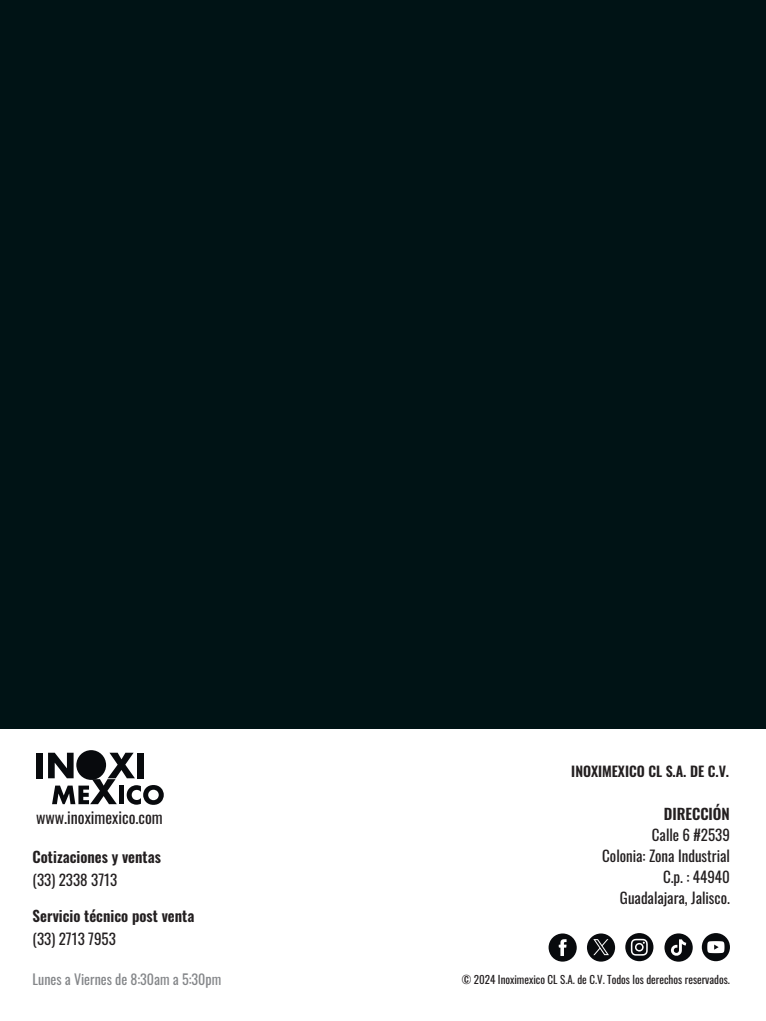
<style>
.page{position:relative;width:766px;height:1021px;background:#fff}
.page>*{position:absolute;margin:0;border:0;box-sizing:border-box;transform-origin:0 0}
.t1{font:16px "Oswald";color:#231f20}
.t2{font:15px/21px "Oswald";color:#231f20;text-align:right}
.t3{font:600 15px "Oswald";color:#231f20}
.t4{font:14px "Oswald";color:#848689}
.t5{font:600 14px "Oswald";color:#231f20}
.t6{font:11px "Oswald";color:#231f20}
</style>
<div class="page">
<div style="left:0;top:0;width:765px;height:729px;background:#001315"></div>
<div style="left:36px;top:752px;width:7px;height:26px;background:#080a0d"></div>
<svg style="left:76px;top:750px;width:30px;height:29px"></svg>
<svg style="left:48px;top:752px;width:116px;height:52px"></svg>
<svg style="left:548px;top:933px;width:28px;height:28px"></svg>
<svg style="left:625px;top:933px;width:28px;height:28px"></svg>
<svg style="left:701px;top:933px;width:28px;height:28px"></svg>
<svg style="left:587px;top:933px;width:28px;height:28px"></svg>
<svg style="left:664px;top:933px;width:28px;height:28px"></svg>
<p class="t1" style="left:36px;top:803px;width:128px">www.inoximexico.com</p>
<p class="t3" style="left:33px;top:843px;width:130px">Cotizaciones y ventas</p>
<p class="t2" style="left:33px;top:868px;width:86px">(33) 2338 3713</p>
<p class="t3" style="left:33px;top:902px;width:163px">Servicio técnico post venta</p>
<p class="t2" style="left:33px;top:927px;width:85px">(33) 2713 7953</p>
<p class="t4" style="left:33px;top:966px;width:190px">Lunes a Viernes de 8:30am a 5:30pm</p>
<p class="t5" style="left:571px;top:758px;width:159px">INOXIMEXICO CL S.A. DE C.V.</p>
<p class="t3" style="left:663px;top:800px;width:68px">DIRECCIÓN</p>
<p class="t2" style="left:602px;top:823px;width:129px">Calle 6 #2539<br>Colonia: Zona Industrial<br>C.p. : 44940<br>Guadalajara, Jalisco.</p>
<p class="t6" style="left:462px;top:969px;width:269px">© 2024 Inoximexico CL S.A. de C.V. Todos los derechos reservados.</p>
</div>
